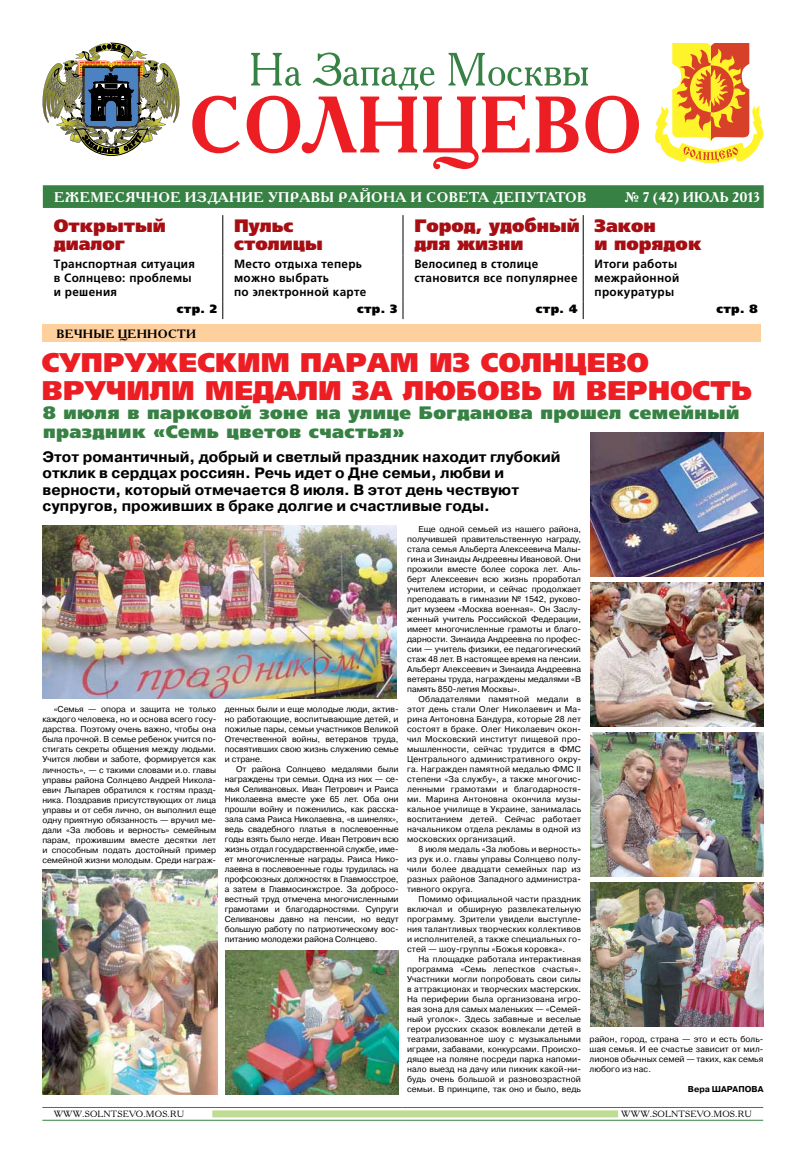
<style>
.page{position:relative;width:806px;height:1163px;background:#fff}
.page>*{position:absolute;margin:0;border:0;box-sizing:border-box;transform-origin:0 0}
.t1{font:27px/28px "AG Foreigner Ultra Black C";letter-spacing:.01em;color:#ed1d24}
.t2{font:18px/19px "AG Foreigner Ultra Black C";letter-spacing:.025em;color:#368143}
.t3{font:18px/18px "AG Foreigner Black C";color:#a70e13}
.t4{font:700 15px/16.3px "Pragmatica C";color:#000}
.t5{font:700 14px "Academy C";letter-spacing:.02em;color:#fff;scale:1.04 1}
.t6{font:700 14px "Academy C";color:#fff}
.t7{font:12px/14px "AG Foreigner Medium C";letter-spacing:.025em;color:#000}
.t8{font:12px "AG Foreigner Ultra Black C";letter-spacing:.025em;color:#000}
.t9{font:700 12px "Academy C";color:#000;scale:1.04 1}
.t10{font:9px "Academy C";letter-spacing:.02em;color:#000;scale:1.04 1}
.t11{font:8.5px/10px "Pragmatica C";letter-spacing:.01em;color:#000;text-align:justify}
.t12{font:700 8.5px "Pragmatica C";color:#000}
</style>
<div class="page">
<div style="left:43px;top:185px;width:720px;height:23px;background:#368143"></div>
<svg style="left:655px;top:43px;width:108px;height:120px"></svg>
<img style="left:43px;top:43px;width:136px;height:113px">
<svg style="left:192px;top:52px;width:446px;height:117px"></svg>
<hr style="left:222px;top:215px;width:1px;height:40px;background:#000">
<hr style="left:402px;top:215px;width:1px;height:40px;background:#000">
<hr style="left:582px;top:215px;width:1px;height:40px;background:#000">
<hr style="left:222px;top:255px;width:1px;height:46px;background:#000">
<hr style="left:402px;top:255px;width:1px;height:46px;background:#000">
<hr style="left:582px;top:255px;width:1px;height:46px;background:#000">
<svg style="left:222px;top:301px;width:1px;height:18px"></svg>
<svg style="left:402px;top:301px;width:1px;height:18px"></svg>
<svg style="left:582px;top:301px;width:1px;height:18px"></svg>
<hr style="left:42px;top:1106px;width:360px;height:1px;background:#368143">
<hr style="left:402px;top:1106px;width:360px;height:1px;background:#368143">
<hr style="left:42px;top:1119px;width:360px;height:1px;background:#368143">
<hr style="left:402px;top:1119px;width:360px;height:1px;background:#368143">
<div style="left:212px;top:1110px;width:405px;height:7px;background:#bfdc92"></div>
<div style="left:42px;top:324px;width:718px;height:17px;background:#fed09e"></div>
<img style="left:43px;top:526px;width:353px;height:172px">
<img style="left:590px;top:882px;width:173px;height:144px">
<img style="left:43px;top:869px;width:175px;height:224px">
<img style="left:590px;top:582px;width:173px;height:144px">
<img style="left:590px;top:732px;width:173px;height:144px">
<img style="left:225px;top:950px;width:173px;height:144px">
<img style="left:590px;top:432px;width:173px;height:144px">
<h3 class="t5" style="left:54px;top:188px;width:369px">ЕЖЕМЕСЯЧНОЕ ИЗДАНИЕ УПРАВЫ РАЙОНА И сове</h3>
<h3 class="t5" style="left:469px;top:188px;width:35px">та депу</h3>
<h3 class="t5" style="left:536px;top:188px;width:39px">татов</h3>
<h3 class="t6" style="left:623px;top:188px;width:137px">№ 7 (42) ИЮЛЬ 2013</h3>
<h2 class="t3" style="left:54px;top:216px;width:113px">Открытый диалог</h2>
<h2 class="t3" style="left:234px;top:216px;width:90px">Пульс столицы</h2>
<h2 class="t3" style="left:414px;top:216px;width:167px">Город, удобный для жизни</h2>
<h2 class="t3" style="left:594px;top:216px;width:108px">Закон<br>и порядок</h2>
<h3 class="t7" style="left:54px;top:256px;width:142px">Транспортная ситуация в Солнцево: проблемы и решения</h3>
<h3 class="t7" style="left:234px;top:256px;width:134px">Место отдыха теперь можно выбрать<br>по электронной карте</h3>
<h3 class="t7" style="left:414px;top:256px;width:165px">Велосипед в столице становится все популярнее</h3>
<h3 class="t7" style="left:594px;top:256px;width:86px">Итоги работы межрайонной прокуратуры</h3>
<h3 class="t8" style="left:177px;top:302px;width:42px">стр. 2</h3>
<h3 class="t8" style="left:357px;top:302px;width:42px">стр. 3</h3>
<h3 class="t8" style="left:535px;top:302px;width:43px">стр. 4</h3>
<h3 class="t8" style="left:716px;top:302px;width:43px">стр. 8</h3>
<h3 class="t9" style="left:56px;top:325px;width:19px">Вечные</h3>
<h3 class="t9" style="left:118px;top:325px;width:20px">ценнос</h3>
<h3 class="t9" style="left:177px;top:325px;width:19px">ти</h3>
<h1 class="t1" style="left:42px;top:348px;width:711px">Супружеским парам из Солнцево вручили медали за любовь и верность</h1>
<h2 class="t2" style="left:43px;top:403px;width:697px">8 июля в парковой зоне на улице Богданова прошел семейный праздник «Семь цветов счастья»</h2>
<h3 class="t4" style="left:43px;top:449px;width:519px">Этот романтичный, добрый и светлый праздник находит глубокий отклик в сердцах россиян. Речь идет о Дне семьи, любви и верности, который отмечается 8 июля. В этот день чествуют супругов, проживших в браке долгие и счастливые годы.</h3>
<p class="t11" style="left:42px;top:704px;width:175px;text-indent:11px">«Семья — опора и защита не только каждого человека, но и основа всего госу&shy;дарства. Поэтому очень важно, чтобы она была прочной. В семье ребенок учится по&shy;стигать секреты общения между людьми.<br>Учится любви и заботе, формируется как личность», — с такими словами и.о. главы управы района Солнцево Андрей Никола&shy;евич Лыпарев обратился к гостям празд&shy;ника. Поздравив присутствующих от лица управы и от себя лично, он выполнил еще одну приятную обязанность — вручил ме&shy;дали «За любовь и верность» семейным парам, прожившим вместе десятки лет и способным подать достойный пример семейной жизни молодым. Среди награж-</p>
<p class="t11" style="left:224px;top:704px;width:175px">денных были и еще молодые люди, актив&shy;но работающие, воспитывающие детей, и пожилые пары, семьи участников Великой Отечественной войны, ветеранов труда, посвятивших свою жизнь служению семье и стране.</p>
<p class="t11" style="left:224px;top:764px;width:175px;text-indent:11px">От района Солнцево медалями были награждены три семьи. Одна из них — се&shy;мья Селивановых. Иван Петрович и Раиса Николаевна вместе уже 65 лет. Оба они прошли войну и поженились, как расска&shy;зала сама Раиса Николаевна, «в шинелях», ведь свадебного платья в послевоенные годы взять было негде. Иван Петрович всю жизнь отдал государственной службе, име&shy;ет многочисленные награды. Раиса Нико&shy;лаевна в послевоенные годы трудилась на профсоюзных должностях в Главмосстрое, а затем в Главмосинжстрое. За добросо&shy;вестный труд отмечена многочисленными грамотами и благодарностями. Супруги Селивановы давно на пенсии, но ведут большую работу по патриотическому вос&shy;питанию молодежи района Солнцево.</p>
<p class="t11" style="left:407px;top:524px;width:175px;text-indent:11px">Еще одной семьей из нашего района, получившей правительственную награду, стала семья Альберта Алексеевича Малы&shy;гина и Зинаиды Андреевны Ивановой. Они прожили вместе более сорока лет. Аль&shy;берт Алексеевич всю жизнь проработал учителем истории, и сейчас продолжает преподавать в гимназии № 1542, руково&shy;дит музеем «Москва военная». Он Заслу&shy;женный учитель Российской Федерации, имеет многочисленные грамоты и благо&shy;дарности. Зинаида Андреевна по профес&shy;сии — учитель физики, ее педагогический стаж 48 лет. В настоящее время на пенсии.<br>Альберт Алексеевич и Зинаида Андреевна ветераны труда, награждены медалями «В память 850-летия Москвы».</p>
<p class="t11" style="left:407px;top:694px;width:175px;text-indent:11px">Обладателями памятной медали в этот день стали Олег Николаевич и Ма&shy;рина Антоновна Бандура, которые 28 лет состоят в браке. Олег Николаевич окон&shy;чил Московский институт пищевой про&shy;мышленности, сейчас трудится в ФМС Центрального административного окру&shy;га. Награжден памятной медалью ФМС II степени «За службу», а также многочис&shy;ленными грамотами и благодарностя&shy;ми. Марина Антоновна окончила музы&shy;кальное училище в Украине, занималась воспитанием детей. Сейчас работает начальником отдела рекламы в одной из московских организаций.</p>
<p class="t11" style="left:407px;top:844px;width:175px;text-indent:11px">8 июля медаль «За любовь и верность» из рук и.о. главы управы Солнцево полу&shy;чили более двадцати семейных пар из разных районов Западного администра&shy;тивного округа.</p>
<p class="t11" style="left:407px;top:894px;width:175px;text-indent:11px">Помимо официальной части праздник включал и обширную развлекательную программу. Зрители увидели выступле&shy;ния талантливых творческих коллективов и исполнителей, а также специальных го&shy;стей — шоу-группы «Божья коровка».</p>
<p class="t11" style="left:407px;top:954px;width:175px;text-indent:11px">На площадке работала интерактивная программа «Семь лепестков счастья».<br>Участники могли попробовать свои силы в аттракционах и творческих мастерских.<br>На периферии была организована игро&shy;вая зона для самых маленьких — «Семей&shy;ный уголок». Здесь забавные и веселые герои русских сказок вовлекали детей в театрализованное шоу с музыкальными играми, забавами, конкурсами. Происхо&shy;дящее на поляне посреди парка напоми&shy;нало выезд на дачу или пикник какой-ни&shy;будь очень большой и разновозрастной семьи. В принципе, так оно и было, ведь</p>
<p class="t11" style="left:589px;top:1034px;width:175px">район, город, страна — это и есть боль&shy;шая семья. И ее счастье зависит от мил&shy;лионов обычных семей — таких, как семья любого из нас.</p>
<p class="t12" style="left:687px;top:1084px;width:77px">Вера Шарапова</p>
<p class="t10" style="left:54px;top:1108px;width:127px">WWW.SOLNTSEVO.MOS.RU</p>
<p class="t10" style="left:621px;top:1108px;width:127px">WWW.SOLNTSEVO.MOS.RU</p>
</div>
